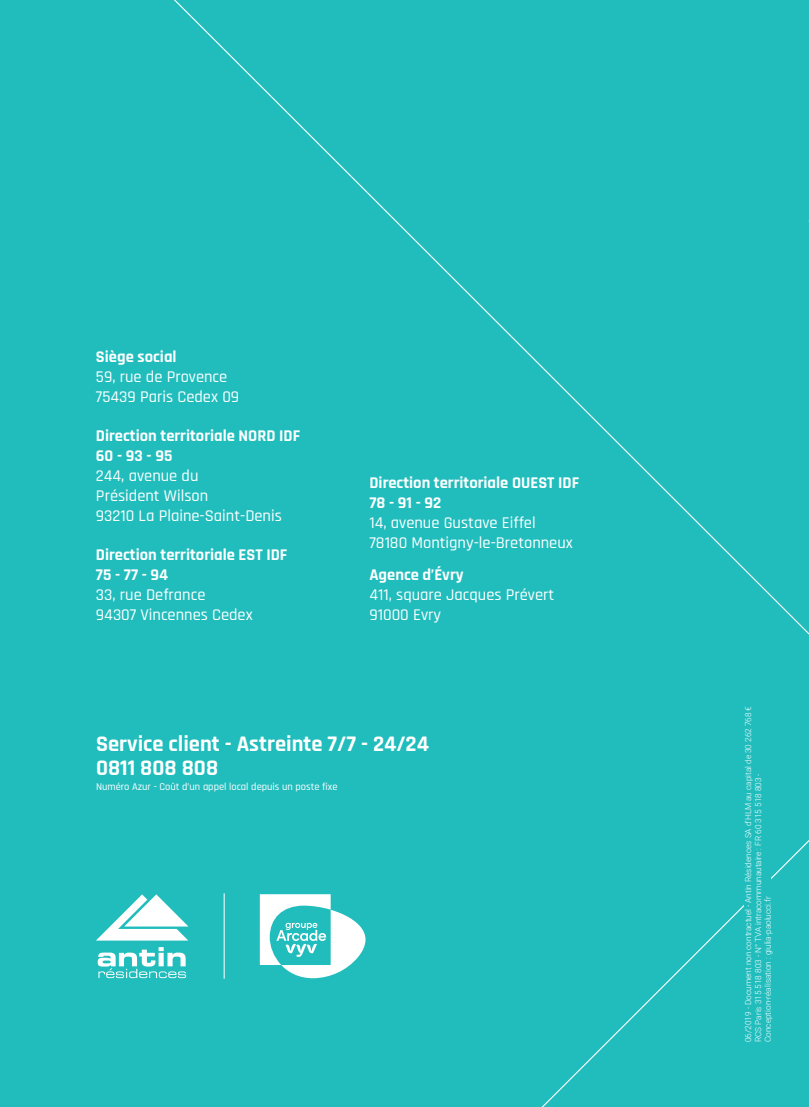
<style>
.page{position:relative;width:809px;height:1107px;background:#fff}
.page>*{position:absolute;margin:0;border:0;box-sizing:border-box;transform-origin:0 0}
.t1{font:700 22.5px/24px "Rajdhani";color:#fff}
.t2{font:500 16.5px/19.8px "Rajdhani";color:#fff}
.t3{font:700 16.5px/19.8px "Rajdhani";color:#fff}
.t4{font:500 10.5px "Rajdhani";color:#fff}
.t5{font:300 8.25px/9.9px "Roboto";color:#fff}
</style>
<div class="page">
<div style="left:0;top:0;width:808px;height:1107px;background:#21bdbd"></div>
<hr style="left:224px;top:893px;width:1px;height:85px;background:#fff">
<svg style="left:98px;top:947px;width:88px;height:31px"></svg>
<svg style="left:96px;top:894px;width:92px;height:46px"></svg>
<svg style="left:260px;top:894px;width:105px;height:84px"></svg>
<p class="t3" style="left:96px;top:347px;width:82px">Siège social</p>
<p class="t2" style="left:96px;top:367px;width:145px">59, rue de Provence<br>75439 Paris Cedex 09</p>
<p class="t3" style="left:96px;top:426px;width:205px">Direction territoriale NORD IDF<br>60 - 93 - 95</p>
<p class="t2" style="left:96px;top:466px;width:187px">244, avenue du<br>Président Wilson<br>93210 La Plaine-Saint-Denis</p>
<p class="t3" style="left:96px;top:545px;width:193px">Direction territoriale EST IDF<br>75 - 77 - 94</p>
<p class="t2" style="left:96px;top:585px;width:158px">33, rue Defrance<br>94307 Vincennes Cedex</p>
<p class="t3" style="left:369px;top:473px;width:211px">Direction territoriale OUEST IDF<br>78 - 91 - 92</p>
<p class="t2" style="left:369px;top:513px;width:205px">14, avenue Gustave Eiffel<br>78180 Montigny-le-Bretonneux</p>
<p class="t3" style="left:369px;top:565px;width:95px">Agence d’Évry</p>
<p class="t2" style="left:369px;top:585px;width:186px">411, square Jacques Prévert<br>91000 Evry</p>
<h1 class="t1" style="left:96px;top:732px;width:334px">Service client - Astreinte 7/7 - 24/24<br>0811 808 808</h1>
<p class="t4" style="left:96px;top:780px;width:243px">Numéro Azur - Coût d’un appel local depuis un poste fixe</p>
<p class="t5" style="left:742px;top:1042px;width:338px;rotate:-90deg">06/2019 - Document non contractuel - Antin Résidences SA d’HLM au capital de 30 262 768 €<br>RCS Paris 315 518 803 - N° TVA intracommunautaire : FR 60 315 518 803 -<br>Conception-réalisation : giulia-paolucci.fr</p>
</div>
